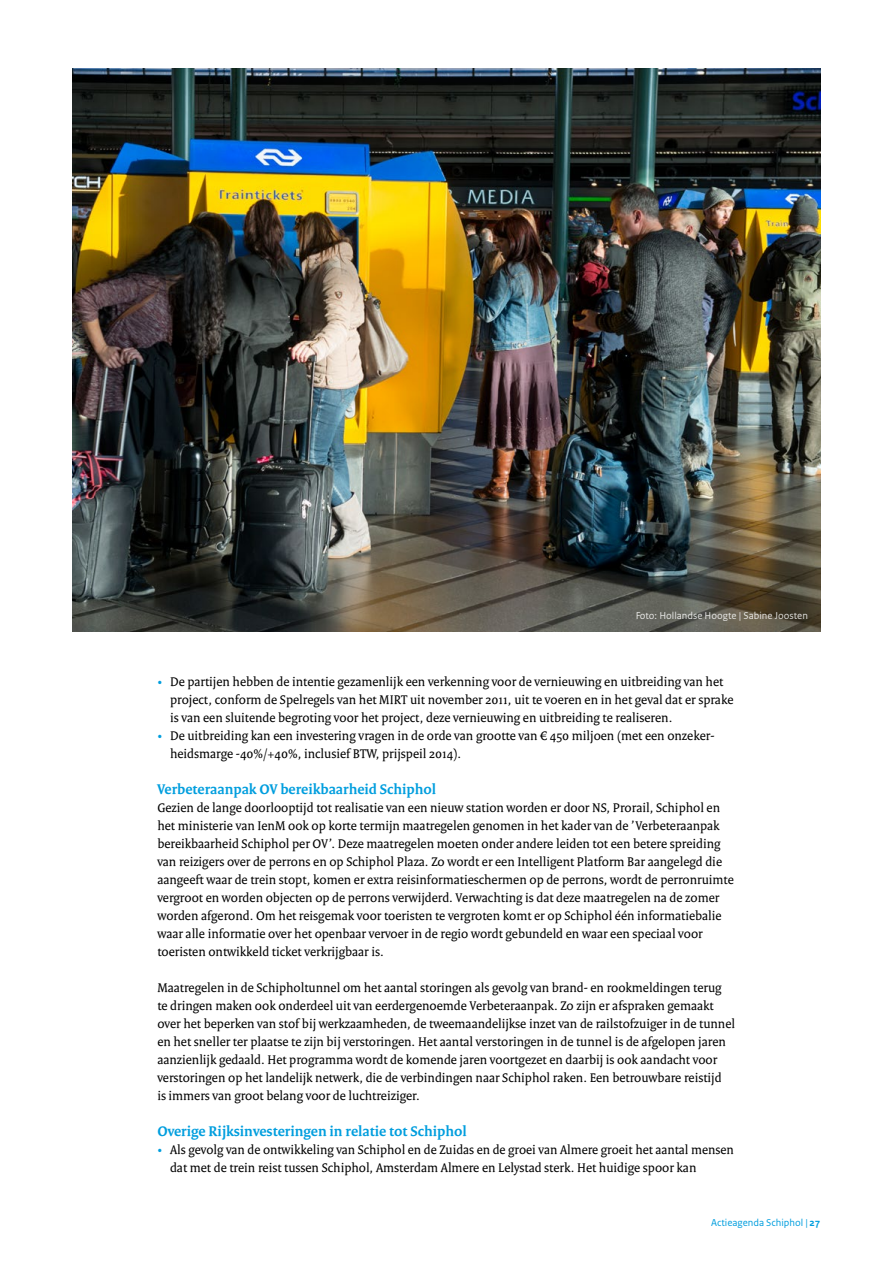
<style>
.page{position:relative;width:893px;height:1263px;background:#fff}
.page>*{position:absolute;margin:0;border:0;box-sizing:border-box;transform-origin:0 0}
.t1{font:700 15px "Rijksoverheid Serif";color:#009ede}
.t2{font:13.5px/18px "Rijksoverheid Serif";color:#000}
.t3{font:10.5px "Rijksoverheid Sans Text";color:#fff}
.t4{font:10.5px "Rijksoverheid Sans Text";color:#009ede}
.s1{color:#009ede}
.s2{font-weight:700}
</style>
<div class="page">
<img style="left:72px;top:68px;width:749px;height:563px">
<p class="t3" style="left:635px;top:609px;width:174px">Foto: Hollandse Hoogte | Sabine Joosten</p>
<p class="t2" style="left:170px;top:672px;width:565px;text-indent:-13px"><span class="s1">•</span> De partijen hebben de intentie gezamenlijk een verkenning voor de vernieuwing en uitbreiding van het project, conform de Spelregels van het MIRT uit november 2011, uit te voeren en in het geval dat er sprake is van een sluitende begroting voor het project, deze vernieuwing en uitbreiding te realiseren.</p>
<p class="t2" style="left:170px;top:726px;width:546px;text-indent:-13px"><span class="s1">•</span> De uitbreiding kan een investering vragen in de orde van grootte van € 450 miljoen (met een onzeker&shy;heidsmarge ‑40%/+40%, inclusief BTW, prijspeil 2014).</p>
<p class="t1" style="left:157px;top:780px;width:280px">Verbeteraanpak OV bereikbaarheid Schiphol</p>
<p class="t2" style="left:157px;top:798px;width:578px">Gezien de lange doorlooptijd tot realisatie van een nieuw station worden er door NS, Prorail, Schiphol en het ministerie van IenM ook op korte termijn maatregelen genomen in het kader van de ’Verbeteraanpak bereikbaarheid Schiphol per OV’. Deze maatregelen moeten onder andere leiden tot een betere spreiding van reizigers over de perrons en op Schiphol Plaza. Zo wordt er een Intelligent Platform Bar aangelegd die aangeeft waar de trein stopt, komen er extra reisinformatieschermen op de perrons, wordt de perronruimte vergroot en worden objecten op de perrons verwijderd. Verwachting is dat deze maatregelen na de zomer worden afgerond. Om het reisgemak voor toeristen te vergroten komt er op Schiphol één informatiebalie waar alle informatie over het openbaar vervoer in de regio wordt gebundeld en waar een speciaal voor toeristen ontwikkeld ticket verkrijgbaar is.</p>
<p class="t2" style="left:157px;top:978px;width:579px">Maatregelen in de Schipholtunnel om het aantal storingen als gevolg van brand- en rookmeldingen terug te dringen maken ook onderdeel uit van eerdergenoemde Verbeteraanpak. Zo zijn er afspraken gemaakt over het beperken van stof bij werkzaamheden, de tweemaandelijkse inzet van de railstofzuiger in de tunnel en het sneller ter plaatse te zijn bij verstoringen. Het aantal verstoringen in de tunnel is de afgelopen jaren aanzienlijk gedaald. Het programma wordt de komende jaren voortgezet en daarbij is ook aandacht voor verstoringen op het landelijk netwerk, die de verbindingen naar Schiphol raken. Een betrouwbare reistijd<br>is immers van groot belang voor de luchtreiziger.</p>
<p class="t1" style="left:157px;top:1122px;width:311px">Overige Rijksinvesteringen in relatie tot Schiphol</p>
<p class="t2" style="left:170px;top:1140px;width:565px;text-indent:-13px"><span class="s1">•</span> Als gevolg van de ontwikkeling van Schiphol en de Zuidas en de groei van Almere groeit het aantal mensen dat met de trein reist tussen Schiphol, Amsterdam Almere en Lelystad sterk. Het huidige spoor kan</p>
<p class="t4" style="left:711px;top:1216px;width:110px">Actieagenda Schiphol | <span class="s2">27</span></p>
</div>
